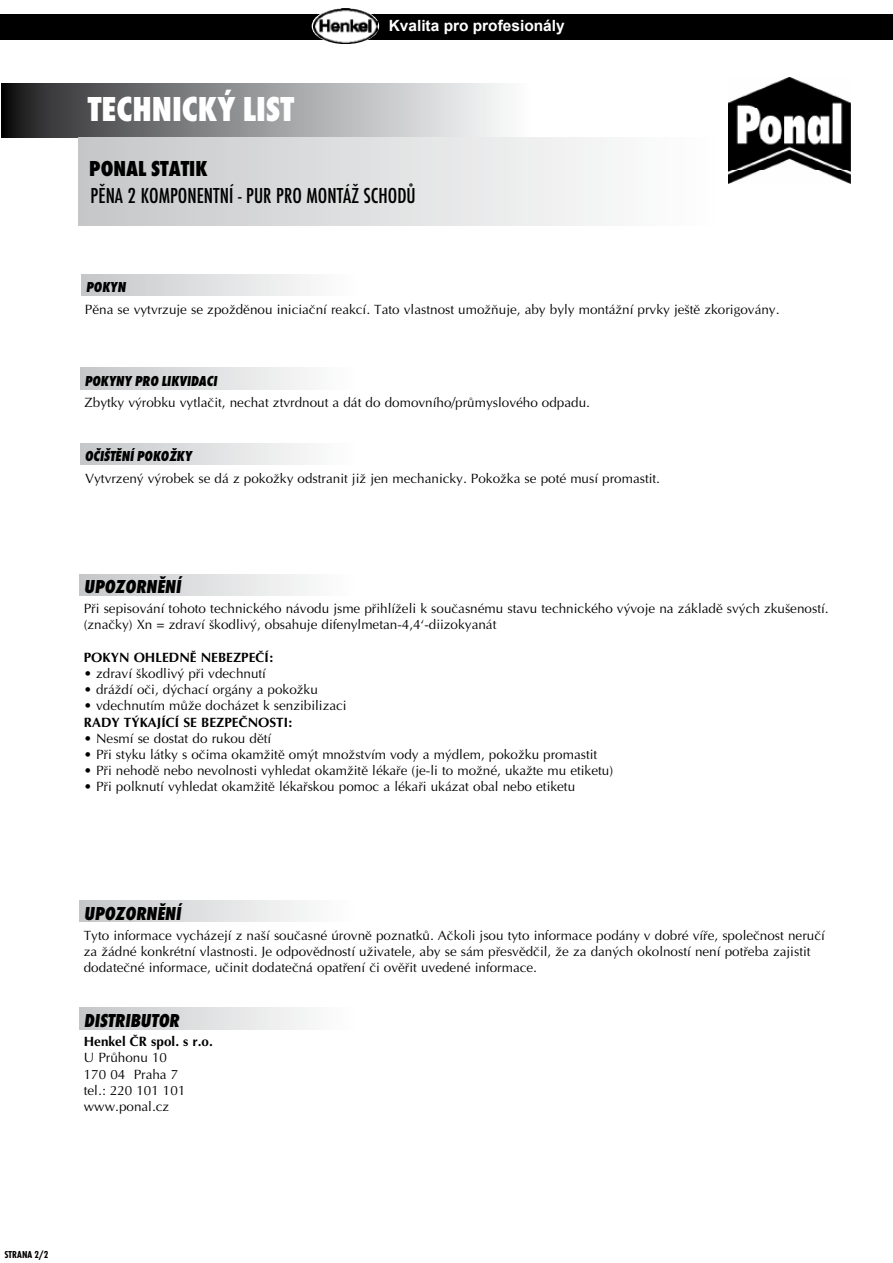
<style>
.page{position:relative;width:893px;height:1263px;background:#fff}
.page>*{position:absolute;margin:0;border:0;box-sizing:border-box;transform-origin:0 0}
.t1{font:36px "Futura TCE Ext Bol Con";color:#fff}
.t2{font:22.5px "Futura TCE Med Con";color:#000}
.t3{font:22.5px "Futura TCE Ext Bol Con";color:#000}
.t4{font:19.5px "Futura TCE Ext Bol Con Obl";letter-spacing:.185em;color:#000}
.t5{font:19.5px "Futura TCE Ext Bol Con Obl";color:#000}
.t6{font:700 15.45px "Arial CE";color:#fff}
.t7{font:15px "Futura TCE Ext Bol Con Obl";color:#000}
.t8{font:13.5px/16.2px "Optima CE";color:#000}
.t9{font:700 13.5px "Optima CE";color:#000}
.t10{font:10.5px "Futura TCE Bol Con";color:#000}
</style>
<div class="page">
<svg style="left:1px;top:84px;width:529px;height:54px;background:#969799"></svg>
<div style="left:79px;top:574px;width:276px;height:21px;background:linear-gradient(to right,#c6c7c8,#fefeff)"></div>
<div style="left:78px;top:138px;width:640px;height:87px;background:linear-gradient(to right,#c6c7c8,#fff)"></div>
<div style="left:80px;top:368px;width:277px;height:21px;background:linear-gradient(to right,#c6c7c8,#fff)"></div>
<div style="left:80px;top:443px;width:277px;height:22px;background:linear-gradient(to right,#c6c7c8,#fff)"></div>
<div style="left:82px;top:274px;width:276px;height:21px;background:linear-gradient(to right,#c6c7c8,#fff)"></div>
<img style="left:728px;top:78px;width:122px;height:105px">
<div style="left:79px;top:900px;width:276px;height:22px;background:linear-gradient(to right,#c6c7c8,#fefeff)"></div>
<div style="left:79px;top:1008px;width:276px;height:21px;background:linear-gradient(to right,#c6c7c8,#fefeff)"></div>
<div style="left:0;top:14px;width:893px;height:25px;background:#000"></div>
<svg style="left:312px;top:8px;width:67px;height:36px"></svg>
<img style="left:314px;top:9px;width:63px;height:34px">
<h1 class="t1" style="left:88px;top:88px;width:201px">TECHNICKÝ LIST</h1>
<p class="t6" style="left:389px;top:17px;width:178px">Kvalita pro profesionály</p>
<h2 class="t3" style="left:89px;top:156px;width:110px">PONAL STATIK</h2>
<h2 class="t2" style="left:91px;top:184px;width:327px">PĚNA 2 KOMPONENTNÍ - PUR PRO MONTÁŽ SCHODŮ</h2>
<p class="t7" style="left:86px;top:278px;width:36px">POKYN</p>
<p class="t8" style="left:85px;top:301px;width:696px">Pěna se vytvrzuje se zpožděnou iniciační reakcí. Tato vlastnost umožňuje, aby byly montážní prvky ještě zkorigovány.</p>
<p class="t7" style="left:85px;top:372px;width:134px">POKYNY PRO LIKVIDACI</p>
<p class="t8" style="left:85px;top:395px;width:507px">Zbytky výrobku vytlačit, nechat ztvrdnout a dát do domovního/průmyslového odpadu.</p>
<p class="t7" style="left:85px;top:447px;width:62px">OČIŠTĚN Í POKOŽK</p>
<p class="t7" style="left:185px;top:447px;width:9px">Y</p>
<p class="t8" style="left:85px;top:470px;width:576px">Vytvrzený výrobek se dá z pokožky odstranit již jen mechanicky. Pokožka se poté musí promastit.</p>
<h3 class="t4" style="left:85px;top:576px;width:98px">UPOZORNĚNÍ</h3>
<p class="t8" style="left:84px;top:601px;width:746px">Při sepisování tohoto technického návodu jsme přihlíželi k současnému stavu technického vývoje na základě svých zkušeností. (značky) Xn = zdraví škodlivý, obsahuje difenylmetan-4,4‘-diizokyanát</p>
<p class="t9" style="left:84px;top:650px;width:191px">POKYN OHLEDNĚ NEBEZPEČÍ:</p>
<p class="t8" style="left:84px;top:666px;width:184px">• zdraví škodlivý při vdechnutí</p>
<p class="t8" style="left:84px;top:682px;width:236px">• dráždí oči, dýchací orgány a pokožku</p>
<p class="t8" style="left:84px;top:698px;width:264px">• vdechnutím může docházet k senzibilizaci</p>
<p class="t9" style="left:84px;top:715px;width:210px">RADY TÝKAJÍCÍ SE BEZPEČNOSTI:</p>
<p class="t8" style="left:84px;top:730px;width:189px">• Nesmí se dostat do rukou dětí</p>
<p class="t8" style="left:84px;top:747px;width:515px">• Při styku látky s očima okamžitě omýt množstvím vody a mýdlem, pokožku promastit</p>
<p class="t8" style="left:84px;top:763px;width:531px">• Při nehodě nebo nevolnosti vyhledat okamžitě lékaře (je-li to možné, ukažte mu etiketu)</p>
<p class="t8" style="left:84px;top:779px;width:493px">• Při polknutí vyhledat okamžitě lékařskou pomoc a lékaři ukázat obal nebo etiketu</p>
<h3 class="t4" style="left:85px;top:902px;width:98px">UPOZORNĚNÍ</h3>
<p class="t8" style="left:84px;top:927px;width:742px">Tyto informace vycházejí z naší současné úrovně poznatků. Ačkoli jsou tyto informace podány v dobré víře, společnost neručí za žádné konkrétní vlastnosti. Je odpovědností uživatele, aby se sám přesvědčil, že za daných okolností není potřeba zajistit dodatečné informace, učinit dodatečná opatření či ověřit uvedené informace.</p>
<h3 class="t5" style="left:85px;top:1009px;width:97px">DISTRIBUTOR</h3>
<p class="t9" style="left:84px;top:1035px;width:131px">Henkel ČR spol. s r.o.</p>
<p class="t8" style="left:84px;top:1050px;width:103px">U Průhonu 10<br>170 04 Praha 7 tel.: 220 101 101 www.ponal.cz</p>
<p class="t10" style="left:5px;top:1249px;width:45px">STRANA 2/2</p>
</div>
